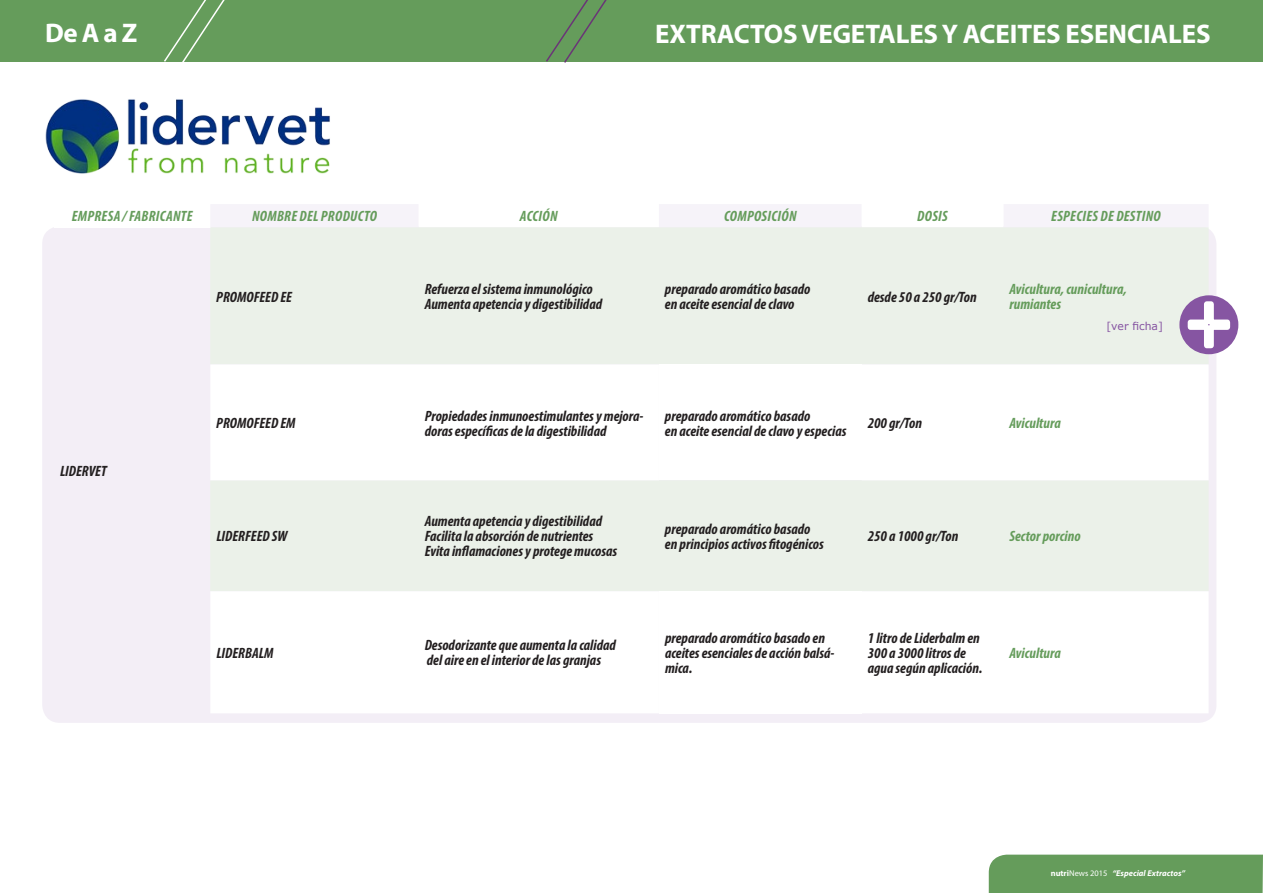
<style>
.page{position:relative;width:1263px;height:893px;background:#fff}
.page>*{position:absolute;margin:0;border:0;box-sizing:border-box;transform-origin:0 0}
.t1{font:700 27px "Myriad Pro";letter-spacing:-.005em;color:#fff}
.t2{font:italic 700 condensed 15px/15px "Myriad Pro";color:#231f20}
.t3{font:italic 700 condensed 15px "Myriad Pro";letter-spacing:.02em;color:#659c5b}
.t4{font:italic 700 condensed 15px/15px "Myriad Pro";letter-spacing:-.015em;color:#659c5b}
.t5{font:10.8px "MS Reference Sans Serif";color:#8655a2}
.t6{font:italic 700 8.4px "Myriad Pro";color:#fff}
.s1{font-style:normal}
.s2{font-weight:400;font-style:normal}
</style>
<div class="page">
<div style="left:0;top:0;width:1263px;height:62px;background:#659c5b"></div>
<svg style="left:546px;top:0;width:61px;height:63px"></svg>
<svg style="left:164px;top:0;width:61px;height:62px"></svg>
<div style="left:989px;top:855px;width:274px;height:38px;background:#659c5b"></div>
<div style="left:42px;top:226px;width:1174px;height:497px;background:linear-gradient(to right,#efeff0,#eaf2e7);border-radius:18px"></div>
<div style="left:54px;top:204px;width:156px;height:23px;background:#fff"></div>
<svg style="left:210px;top:204px;width:998px;height:23px"></svg>
<svg style="left:210px;top:364px;width:998px;height:116px"></svg>
<div style="left:659px;top:364px;width:203px;height:116px;background:#fff"></div>
<svg style="left:210px;top:591px;width:998px;height:122px"></svg>
<div style="left:659px;top:591px;width:203px;height:122px;background:#fff"></div>
<div style="left:1179px;top:295px;width:59px;height:59px;background:#8655a2;border-radius:50%"></div>
<svg style="left:1185px;top:298px;width:48px;height:53px"></svg>
<img style="left:45px;top:99px;width:285px;height:75px">
<h1 class="t1" style="left:45px;top:15px;width:94px">DE A A Z</h1>
<h1 class="t1" style="left:655px;top:16px;width:557px">EXTRACTOS VEGETALES Y ACEITES ESENCIALES</h1>
<p class="t3" style="left:72px;top:207px;width:122px">Empresa / Fabricante</p>
<p class="t3" style="left:252px;top:207px;width:126px">Nombre del Producto</p>
<p class="t3" style="left:520px;top:207px;width:39px">Acción</p>
<p class="t3" style="left:724px;top:207px;width:74px">Composición</p>
<p class="t3" style="left:917px;top:207px;width:32px">Dosis</p>
<p class="t3" style="left:1051px;top:207px;width:111px">Especies de destino</p>
<p class="t2" style="left:216px;top:289px;width:9px">PROMO</p>
<p class="t2" style="left:254px;top:289px;width:40px">FEED EE</p>
<p class="t2" style="left:425px;top:281px;width:180px">Refuerza el sistema inmunológico<br>Aumenta apetencia y digestibilidad</p>
<p class="t2" style="left:665px;top:281px;width:147px">preparado aromático basado en aceite esencial de clavo</p>
<p class="t2" style="left:868px;top:289px;width:110px">desde 50 a 250 gr/Ton</p>
<p class="t4" style="left:1009px;top:281px;width:119px">Avicultura, cunicultura, rumiantes</p>
<p class="t2" style="left:60px;top:463px;width:48px">LIDERVET</p>
<p class="t5" style="left:1106px;top:319px;width:58px">[ver ficha]</p>
<p class="t2" style="left:216px;top:415px;width:9px">PROMO</p>
<p class="t2" style="left:254px;top:415px;width:43px">FEED EM</p>
<p class="t2" style="left:425px;top:408px;width:220px">Propiedades inmunoestimulantes y mejora&shy;doras específicas de la digestibilidad</p>
<p class="t2" style="left:665px;top:408px;width:183px">preparado aromático basado<br>en aceite esencial de clavo y especias</p>
<p class="t2" style="left:868px;top:415px;width:56px">200 gr/Ton</p>
<p class="t3" style="left:1009px;top:414px;width:53px">Avicultura</p>
<p class="t2" style="left:216px;top:529px;width:73px">LIDERFEED SW</p>
<p class="t2" style="left:425px;top:514px;width:194px">Aumenta apetencia y digestibilidad<br>Facilita la absorción de nutrientes<br>Evita inflamaciones y protege mucosas</p>
<p class="t2" style="left:665px;top:521px;width:161px">preparado aromático basado en principios activos fitogénicos</p>
<p class="t2" style="left:868px;top:529px;width:92px">250 a 1000 gr/Ton</p>
<p class="t3" style="left:1009px;top:527px;width:73px">Sector porcino</p>
<p class="t2" style="left:216px;top:645px;width:31px">LIDERBALM</p>
<p class="t2" style="left:425px;top:638px;width:193px">Desodorizante que aumenta la calidad del aire en el interior de las granjas</p>
<p class="t2" style="left:665px;top:630px;width:171px">preparado aromático basado en aceites esenciales de acción balsá&shy;mica.</p>
<p class="t2" style="left:868px;top:630px;width:116px">1 litro de Liderbalm en<br>300 a 3000 litros de agua según aplicación.</p>
<p class="t3" style="left:1009px;top:644px;width:53px">Avicultura</p>
<p class="t6" style="left:1051px;top:868px;width:136px"><span class="s1">NUTRI</span><span class="s2">News 2015</span> “Especial Extractos”</p>
</div>
